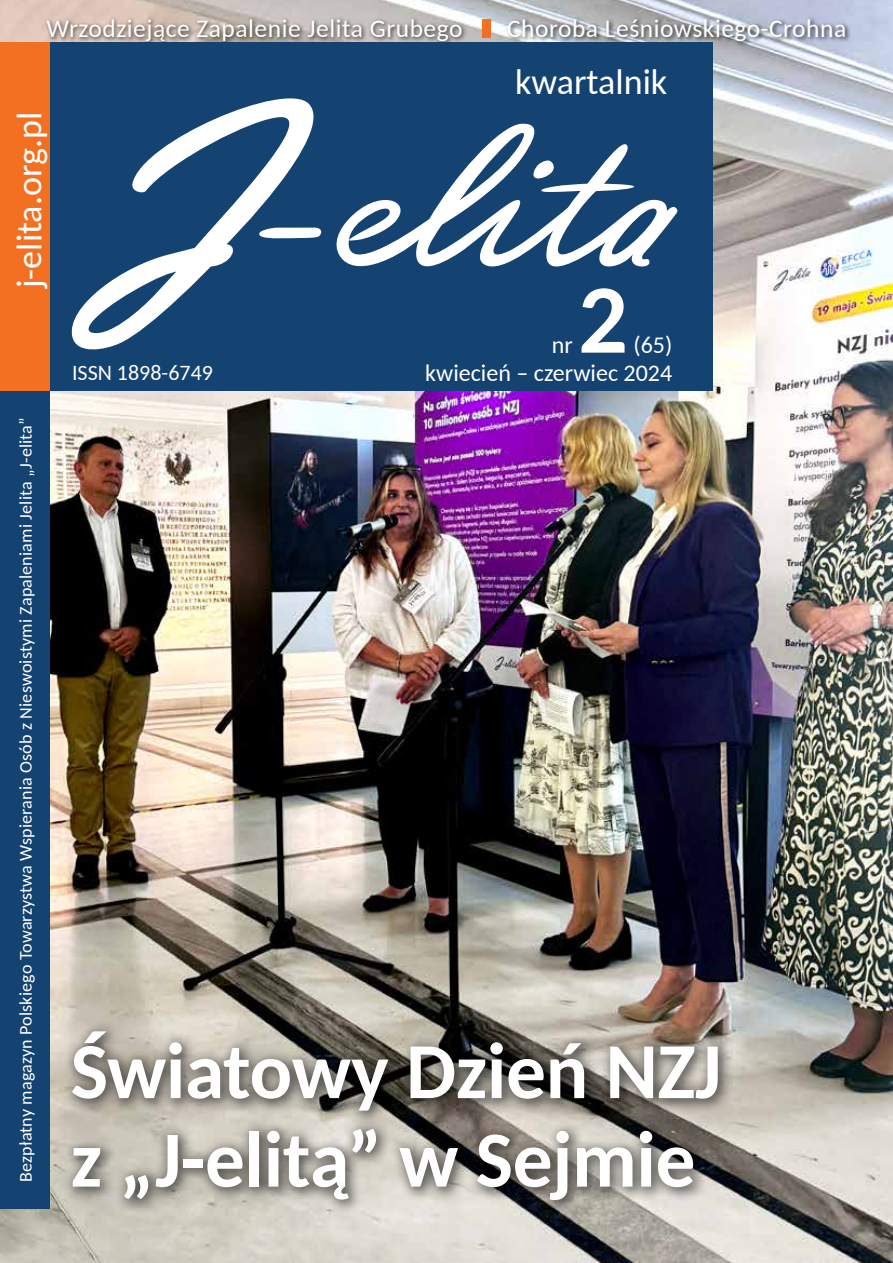
<style>
.page{position:relative;width:893px;height:1263px;background:#fff}
.page>*{position:absolute;margin:0;border:0;box-sizing:border-box;transform-origin:0 0}
.t1{font:700 98.1px "Carlito";color:#fff}
.t2{font:700 79.5px/88.5px "Carlito";letter-spacing:-.005em;color:#fff}
.t3{font:36px "Carlito";color:#fff}
.t4{font:25.5px "Carlito";letter-spacing:.02em;color:#fff}
.t5{font:24px "Carlito";color:#fff}
.t6{font:22.05px "Carlito";color:#fff}
.t7{font:18px "Carlito";letter-spacing:.01em;color:#fff}
</style>
<div class="page">
<img style="left:0;top:0;width:893px;height:1263px">
<div style="left:62px;top:1021px;width:672px;height:195px;background:#000;opacity:.58"></div>
<div style="left:44px;top:17px;width:807px;height:30px;background:#000;opacity:.51"></div>
<div style="left:0;top:390px;width:50px;height:819px;background:#144372"></div>
<div style="left:0;top:42px;width:713px;height:348px;background:#144372"></div>
<div style="left:0;top:42px;width:50px;height:348px;background:#f36f21"></div>
<svg style="left:338px;top:123px;width:340px;height:144px"></svg>
<svg style="left:71px;top:98px;width:267px;height:252px"></svg>
<svg style="left:529px;top:159px;width:25px;height:19px"></svg>
<h3 class="t4" style="left:47px;top:11px;width:417px">Wrzodziejące Zapalenie Jelita Grubego</h3>
<h3 class="t4" style="left:507px;top:11px;width:341px">Choroba Leśniowskiego-Crohna</h3>
<h3 class="t3" style="left:5px;top:288px;width:178px;rotate:-90deg">j-elita.org.pl</h3>
<p class="t7" style="left:13px;top:1182px;width:766px;rotate:-90deg">Bezpłatny magazyn Polskiego Towarzystwa Wspierania Osób z Nieswoistymi Zapaleniami Jelita „J-elita”</p>
<h3 class="t3" style="left:515px;top:58px;width:154px">kwartalnik</h3>
<h3 class="t5" style="left:552px;top:328px;width:22px">nr</h3>
<h1 class="t1" style="left:578px;top:253px;width:51px">2</h1>
<h3 class="t5" style="left:633px;top:328px;width:40px">(65)</h3>
<p class="t6" style="left:72px;top:358px;width:142px">ISSN 1898-6749</p>
<h3 class="t5" style="left:425px;top:357px;width:249px">kwiecień – czerwiec 2024</h3>
<h2 class="t2" style="left:71px;top:1024px;width:652px">Światowy Dzień NZJ z „J-elitą” w Sejmie</h2>
</div>
